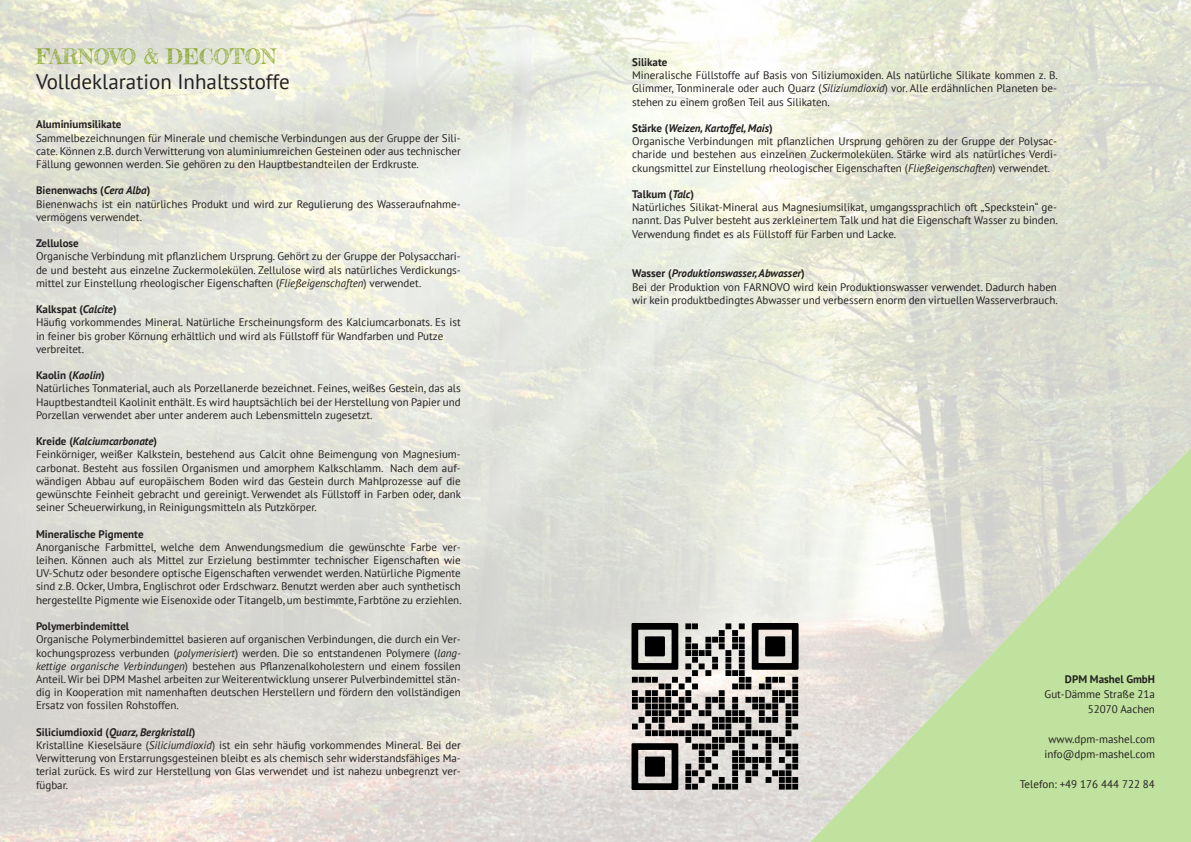
<style>
.page{position:relative;width:1191px;height:842px;background:#fff}
.page>*{position:absolute;margin:0;border:0;box-sizing:border-box;transform-origin:0 0}
.t1{font:21px "PT Sans";color:#231f20}
.t2{font:21px "Frederickathe Great";color:#84a426}
.t3{font:11px/13.2px "PT Sans";color:#231f20;text-align:justify}
.t4{font:700 11px "PT Sans";color:#231f20}
.t5{font:italic 700 11px "PT Sans";color:#231f20}
.s1{font-style:italic}
.s2{font-style:normal}
</style>
<div class="page">
<img style="left:0;top:0;width:1191px;height:842px">
<svg style="left:779px;top:448px;width:412px;height:394px"></svg>
<svg style="left:631px;top:623px;width:167px;height:167px"></svg>
<p class="t2" style="left:36px;top:43px;width:242px">FARNOVO &amp; DECOTON</p>
<p class="t1" style="left:36px;top:68px;width:255px">Volldeklaration Inhaltsstoffe</p>
<p class="t4" style="left:36px;top:117px;width:87px">Aluminiumsilikate</p>
<p class="t3" style="left:36px;top:131px;width:426px">Sammelbezeichnungen für Minerale und chemische Verbindungen aus der Gruppe der Sili&shy;cate. Können z.B. durch Verwitterung von aluminiumreichen Gesteinen oder aus technischer Fällung gewonnen werden. Sie gehören zu den Hauptbestandteilen der Erdkruste.</p>
<p class="t4" style="left:36px;top:183px;width:116px">Bienenwachs (<span class="s1">Cera Alba</span>)</p>
<p class="t3" style="left:36px;top:197px;width:426px">Bienenwachs ist ein natürliches Produkt und wird zur Regulierung des Wasseraufnahme&shy;vermögens verwendet.</p>
<p class="t4" style="left:36px;top:236px;width:44px">Zellulose</p>
<p class="t3" style="left:36px;top:250px;width:426px">Organische Verbindung mit pflanzlichem Ursprung. Gehört zu der Gruppe der Polysacchari&shy;de und besteht aus einzelne Zuckermolekülen. Zellulose wird als natürliches Verdickungs&shy;mittel zur Einstellung rheologischer Eigenschaften (<span class="s1">Fließeigenschaften</span>) verwendet.</p>
<p class="t4" style="left:36px;top:302px;width:82px">Kalkspat (<span class="s1">Calcite</span>)</p>
<p class="t3" style="left:36px;top:316px;width:426px">Häufig vorkommendes Mineral. Natürliche Erscheinungsform des Kalciumcarbonats. Es ist in feiner bis grober Körnung erhältlich und wird als Füllstoff für Wandfarben und Putze</p>
<p class="t3" style="left:36px;top:342px;width:50px">verbreitet.</p>
<p class="t4" style="left:36px;top:368px;width:70px">Kaolin (<span class="s1">Kaolin</span>)</p>
<p class="t3" style="left:36px;top:382px;width:426px">Natürliches Tonmaterial, auch als Porzellanerde bezeichnet. Feines, weißes Gestein, das als Hauptbestandteil Kaolinit enthält. Es wird hauptsächlich bei der Herstellung von Papier und Porzellan verwendet aber unter anderem auch Lebensmitteln zugesetzt.</p>
<p class="t5" style="left:36px;top:434px;width:123px"><span class="s2">Kreide (</span>Kalciumcarbonate<span class="s2">)</span></p>
<p class="t3" style="left:36px;top:448px;width:426px">Feinkörniger, weißer Kalkstein, bestehend aus Calcit ohne Beimengung von Magnesium&shy;carbonat. Besteht aus fossilen Organismen und amorphem Kalkschlamm. Nach dem auf&shy;wändigen Abbau auf europäischem Boden wird das Gestein durch Mahlprozesse auf die gewünschte Feinheit gebracht und gereinigt. Verwendet als Füllstoff in Farben oder, dank seiner Scheuerwirkung, in Reinigungsmitteln als Putzkörper.</p>
<p class="t4" style="left:36px;top:527px;width:109px">Mineralische Pigmente</p>
<p class="t3" style="left:36px;top:540px;width:427px">Anorganische Farbmittel, welche dem Anwendungsmedium die gewünschte Farbe ver&shy;leihen. Können auch als Mittel zur Erzielung bestimmter technischer Eigenschaften wie UV-Schutz oder besondere optische Eigenschaften verwendet werden. Natürliche Pigmente sind z.B. Ocker, Umbra, Englischrot oder Erdschwarz. Benutzt werden aber auch synthetisch hergestellte Pigmente wie Eisenoxide oder Titangelb, um bestimmte, Farbtöne zu erziehlen.</p>
<p class="t4" style="left:36px;top:619px;width:95px">Polymerbindemittel</p>
<p class="t3" style="left:36px;top:633px;width:426px">Organische Polymerbindemittel basieren auf organischen Verbindungen, die durch ein Ver&shy;kochungsprozess verbunden (<span class="s1">polymerisiert</span>) werden. Die so entstandenen Polymere (<span class="s1">lang&shy;kettige organische Verbindungen</span>) bestehen aus Pflanzenalkoholestern und einem fossilen Anteil. Wir bei DPM Mashel arbeiten zur Weiterentwicklung unserer Pulverbindemittel stän&shy;dig in Kooperation mit namenhaften deutschen Herstellern und fördern den vollständigen Ersatz von fossilen Rohstoffen.</p>
<p class="t5" style="left:36px;top:725px;width:161px"><span class="s2">Siliciumdioxid (</span>Quarz, Bergkristall<span class="s2">)</span></p>
<p class="t3" style="left:36px;top:738px;width:426px">Kristalline Kieselsäure (<span class="s1">Siliciumdioxid</span>) ist ein sehr häufig vorkommendes Mineral. Bei der Verwitterung von Erstarrungsgesteinen bleibt es als chemisch sehr widerstandsfähiges Ma&shy;terial zurück. Es wird zur Herstellung von Glas verwendet und ist nahezu unbegrenzt ver&shy;fügbar.</p>
<p class="t4" style="left:632px;top:55px;width:37px">Silikate</p>
<p class="t3" style="left:632px;top:69px;width:427px">Mineralische Füllstoffe auf Basis von Siliziumoxiden. Als natürliche Silikate kommen z. B.<br>Glimmer, Tonminerale oder auch Quarz (<span class="s1">Siliziumdioxid</span>) vor. Alle erdähnlichen Planeten be&shy;stehen zu einem großen Teil aus Silikaten.</p>
<p class="t5" style="left:632px;top:121px;width:142px"><span class="s2">Stärke (</span>Weizen, Kartoffel, Mais<span class="s2">)</span></p>
<p class="t3" style="left:632px;top:135px;width:426px">Organische Verbindungen mit pflanzlichen Ursprung gehören zu der Gruppe der Polysac&shy;charide und bestehen aus einzelnen Zuckermolekülen. Stärke wird als natürliches Verdi&shy;ckungsmittel zur Einstellung rheologischer Eigenschaften (<span class="s1">Fließeigenschaften</span>) verwendet.</p>
<p class="t4" style="left:632px;top:187px;width:63px">Talkum (<span class="s1">Talc</span>)</p>
<p class="t3" style="left:632px;top:201px;width:427px">Natürliches Silikat-Mineral aus Magnesiumsilikat, umgangssprachlich oft „Speckstein“ ge&shy;nannt. Das Pulver besteht aus zerkleinertem Talk und hat die Eigenschaft Wasser zu binden.<br>Verwendung findet es als Füllstoff für Farben und Lacke.</p>
<p class="t5" style="left:632px;top:266px;width:174px"><span class="s2">Wasser (</span>Produktionswasser, Abwasser<span class="s2">)</span></p>
<p class="t3" style="left:632px;top:280px;width:427px">Bei der Produktion von FARNOVO wird kein Produktionswasser verwendet. Dadurch haben wir kein produktbedingtes Abwasser und verbessern enorm den virtuellen Wasserverbrauch.</p>
<p class="t4" style="left:1065px;top:672px;width:91px">DPM Mashel GmbH</p>
<p class="t3" style="left:1044px;top:688px;width:112px">Gut-Dämme Straße 21a</p>
<p class="t3" style="left:1088px;top:703px;width:69px">52070 Aachen</p>
<p class="t3" style="left:1048px;top:733px;width:108px">www.dpm-mashel.com</p>
<p class="t3" style="left:1044px;top:748px;width:112px">info@dpm-mashel.com</p>
<p class="t3" style="left:1020px;top:778px;width:136px">Telefon: +49 176 444 722 84</p>
</div>
